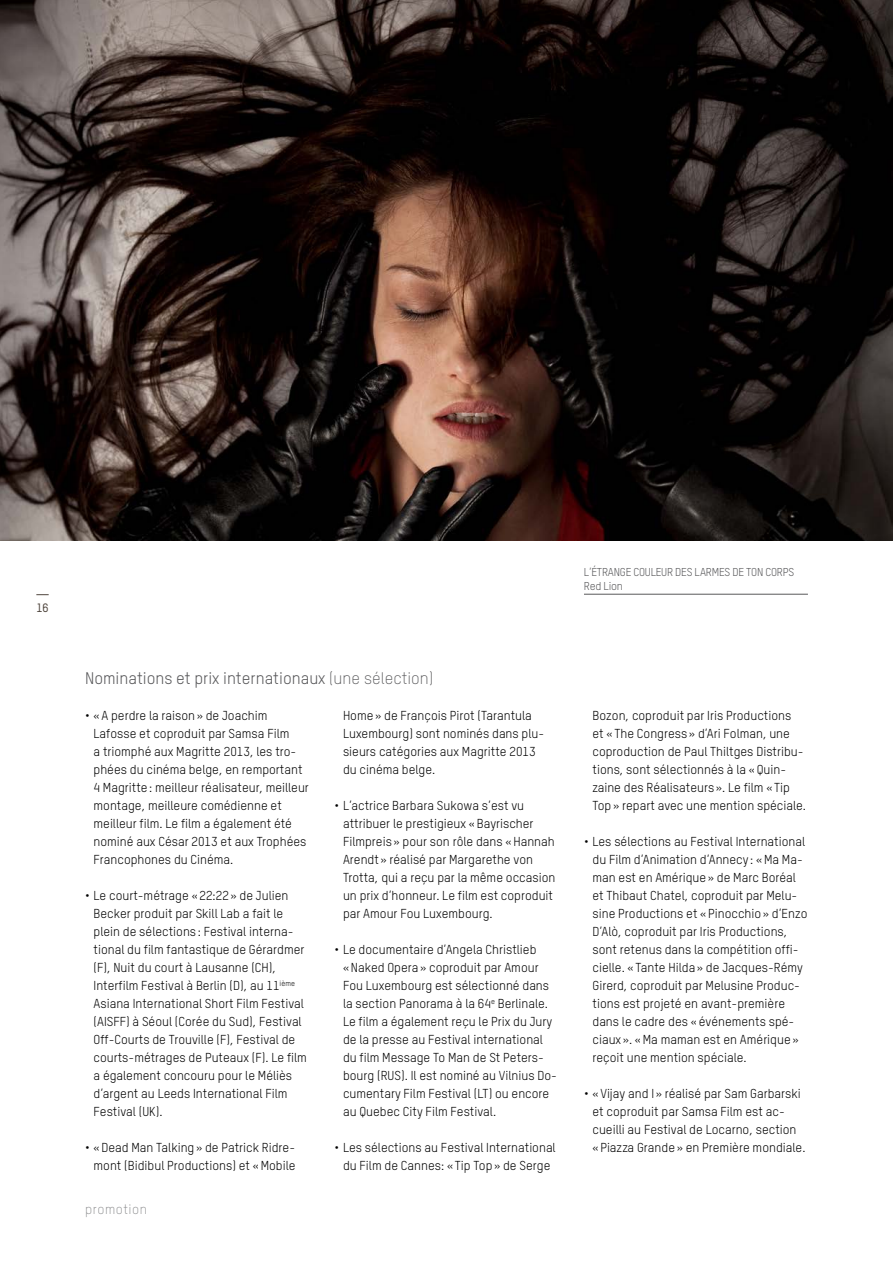
<style>
.page{position:relative;width:893px;height:1263px;background:#fff}
.page>*{position:absolute;margin:0;border:0;box-sizing:border-box;transform-origin:0 0}
.t1{font:16.5px "TSTAR";color:#58585a}
.t2{font:300 13.5px "TSTAR";letter-spacing:.04em;color:#87888a}
.t3{font:12.75px/18px "TSTAR";color:#000}
.t4{font:500 12px "TSTAR";color:#50463e}
.t5{font:11.25px/13.5px "TSTAR";letter-spacing:-.02em;color:#58585a}
.s1{font-weight:300}
</style>
<div class="page">
<svg style="left:36px;top:594px;width:13px;height:1px"></svg>
<hr style="left:584px;top:594px;width:224px;height:1px;background:#58585a">
<img style="left:0;top:0;width:893px;height:540px">
<p class="t4" style="left:36px;top:601px;width:14px">16</p>
<p class="t5" style="left:584px;top:565px;width:212px">L’ÉTRANGE COULEUR DES LARMES DE TON CORPS<br>Red Lion</p>
<p class="t1" style="left:85px;top:668px;width:350px">Nominations et prix internationaux <span class="s1">(une sélection)</span></p>
<p class="t3" style="left:94px;top:706px;width:217px;text-indent:-9px">• «A perdre la raison» de Joachim Lafosse et coproduit par Samsa Film<br>a triomphé aux Magritte 2013, les tro&shy;phées du cinéma belge, en remportant 4 Magritte: meilleur réalisateur, meilleur montage, meilleure comédienne et meilleur film. Le film a également été nominé aux César 2013 et aux Trophées Francophones du Cinéma.</p>
<p class="t3" style="left:94px;top:886px;width:215px;text-indent:-9px">• Le court-métrage «22:22» de Julien Becker produit par Skill Lab a fait le plein de sélections : Festival interna&shy;tional du film fantastique de Gérardmer (F), Nuit du court à Lausanne (CH), Interfilm Festival à Berlin (D), au 11<sup>ième </sup>Asiana International Short Film Festival (AISFF) à Séoul (Corée du Sud), Festival Off-Courts de Trouville (F), Festival de courts-métrages de Puteaux (F). Le film a également concouru pour le Méliès d’argent au Leeds International Film Festival (UK).</p>
<p class="t3" style="left:85px;top:1138px;width:212px;text-align:right">• «Dead Man Talking» de Patrick Ridre&shy;mont (Bidibul Productions) et «Mobile</p>
<p class="t3" style="left:343px;top:706px;width:203px">Home» de François Pirot (Tarantula<br>Luxembourg) sont nominés dans plu&shy;sieurs catégories aux Magritte 2013 du cinéma belge.</p>
<p class="t3" style="left:343px;top:796px;width:214px;text-indent:-9px">• L’actrice Barbara Sukowa s’est vu attribuer le prestigieux «Bayrischer Filmpreis » pour son rôle dans «Hannah Arendt » réalisé par Margarethe von Trotta, qui a reçu par la même occasion un prix d’honneur. Le film est coproduit par Amour Fou Luxembourg.</p>
<p class="t3" style="left:343px;top:940px;width:216px;text-indent:-9px">• Le documentaire d’Angela Christlieb «Naked Opera» coproduit par Amour Fou Luxembourg est sélectionné dans la section Panorama à la 64<sup>e</sup> Berlinale.<br>Le film a également reçu le Prix du Jury de la presse au Festival international du film Message To Man de St Peters&shy;bourg (RUS). Il est nominé au Vilnius Do&shy;cumentary Film Festival (LT) ou encore au Quebec City Film Festival.</p>
<p class="t3" style="left:334px;top:1138px;width:223px;text-align:center">• Les sélections au Festival International du Film de Cannes: « Tip Top» de Serge</p>
<p class="t2" style="left:85px;top:1201px;width:64px">promotion</p>
<p class="t3" style="left:592px;top:706px;width:215px">Bozon, coproduit par Iris Productions<br>et « The Congress » d’Ari Folman, une coproduction de Paul Thiltges Distribu&shy;tions, sont sélectionnés à la «Quin&shy;zaine des Réalisateurs ». Le film « Tip Top» repart avec une mention spéciale.</p>
<p class="t3" style="left:592px;top:832px;width:216px;text-indent:-9px">• Les sélections au Festival International du Film d’Animation d’Annecy : «Ma Ma&shy;man est en Amérique» de Marc Boréal et Thibaut Chatel, coproduit par Melu&shy;sine Productions et «Pinocchio» d’Enzo D’Alò, coproduit par Iris Productions, sont retenus dans la compétition offi&shy;cielle. « Tante Hilda» de Jacques-Rémy Girerd, coproduit par Melusine Produc&shy;tions est projeté en avant-première dans le cadre des «événements spé&shy;ciaux ». «Ma maman est en Amérique» reçoit une mention spéciale.</p>
<p class="t3" style="left:592px;top:1084px;width:214px;text-indent:-9px">• «Vijay and I » réalisé par Sam Garbarski et coproduit par Samsa Film est ac&shy;cueilli au Festival de Locarno, section «Piazza Grande» en Première mondiale.</p>
</div>
